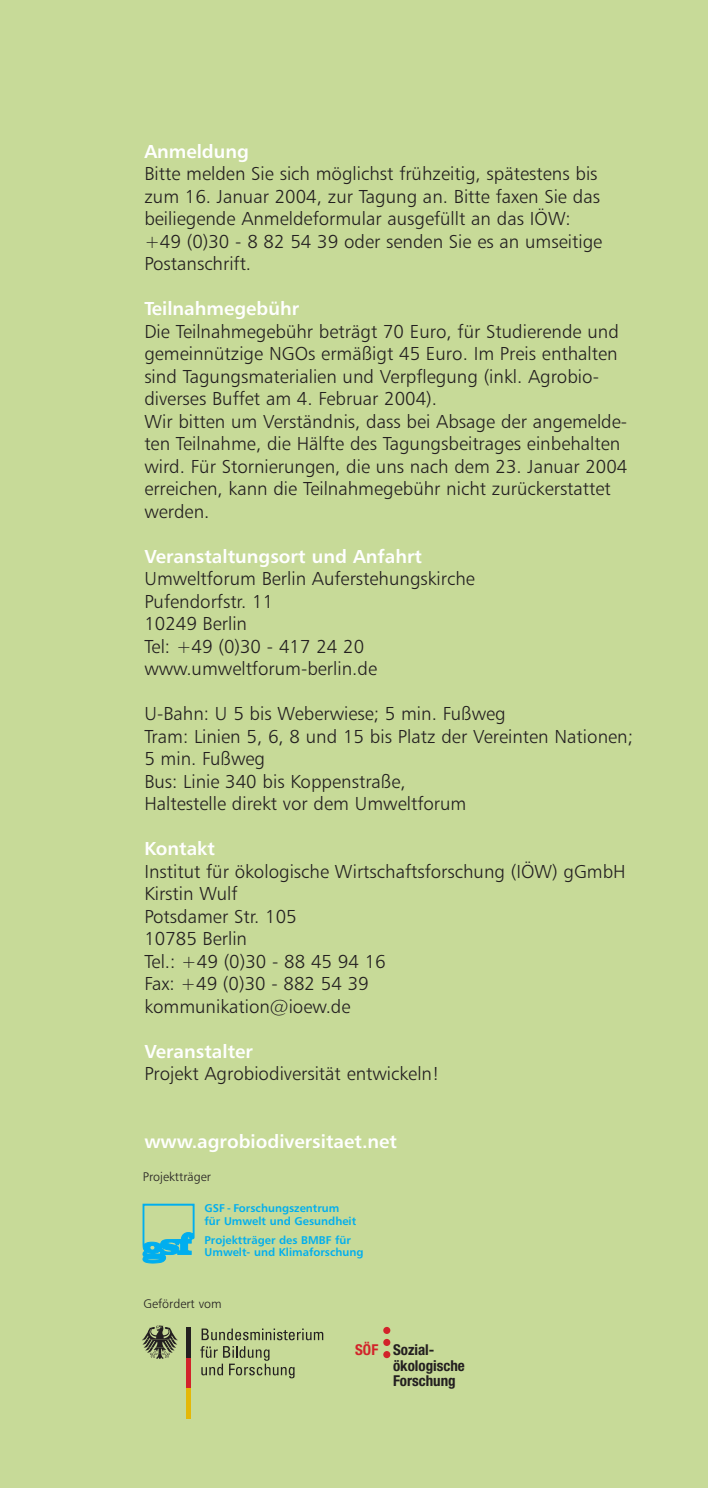
<style>
.page{position:relative;width:708px;height:1488px;background:#fff}
.page>*{position:absolute;margin:0;border:0;box-sizing:border-box;transform-origin:0 0}
.t1{font:18.75px/22.5px "Humanist 777 BT Light B";color:#231f20}
.t2{font:18.75px "Humanist 777 BT Bold B";color:#fff}
.t3{font:700 condensed 15px/15.8px "Helvetica Neue";color:#231f20}
.t4{font:700 condensed 15px "Helvetica Neue";color:#d2232a}
.t5{font:12.5px "Humanist 777 BT Light B";color:#231f20}
.t6{font:11.25px/12.5px "Humanist 777 BT Bold B";color:#00aeef}
</style>
<div class="page">
<div style="left:0;top:0;width:707px;height:1487px;background:#c7da98"></div>
<div style="left:383px;top:1326px;width:7px;height:8px;background:#d2232a;border-radius:50%"></div>
<div style="left:383px;top:1338px;width:7px;height:8px;background:#d2232a;border-radius:50%"></div>
<div style="left:383px;top:1351px;width:7px;height:7px;background:#d2232a;border-radius:50%"></div>
<svg style="left:142px;top:1325px;width:36px;height:34px"></svg>
<svg style="left:200px;top:1346px;width:94px;height:32px"></svg>
<svg style="left:201px;top:1328px;width:122px;height:12px"></svg>
<div style="left:186px;top:1327px;width:5px;height:30px;background:#231f20"></div>
<div style="left:186px;top:1357px;width:5px;height:31px;background:#d2232a"></div>
<div style="left:186px;top:1388px;width:5px;height:31px;background:#e4b807"></div>
<svg style="left:143px;top:1204px;width:51px;height:59px"></svg>
<p class="t2" style="left:144px;top:144px;width:106px">Anmeldung</p>
<p class="t1" style="left:144px;top:164px;width:459px">Bitte melden Sie sich möglichst frühzeitig, spätestens bis zum 16. Januar 2004, zur Tagung an. Bitte faxen Sie das beiliegende Anmeldeformular ausgefüllt an das IÖW: +49 (0)30 - 8 82 54 39 oder senden Sie es an umseitige Postanschrift.</p>
<p class="t2" style="left:144px;top:302px;width:156px">Teilnahmegebühr</p>
<p class="t1" style="left:144px;top:322px;width:484px">Die Teilnahmegebühr beträgt 70 Euro, für Studierende und gemeinnützige NGOs ermäßigt 45 Euro. Im Preis enthalten sind Tagungsmaterialien und Verpflegung (inkl. Agrobio&shy;diverses Buffet am 4. Februar 2004).<br>Wir bitten um Verständnis, dass bei Absage der angemelde&shy;ten Teilnahme, die Hälfte des Tagungsbeitrages einbehalten wird. Für Stornierungen, die uns nach dem 23. Januar 2004 erreichen, kann die Teilnahmegebühr nicht zurückerstattet werden.</p>
<p class="t2" style="left:144px;top:549px;width:279px">Veranstaltungsort und Anfahrt</p>
<p class="t1" style="left:144px;top:569px;width:332px">Umweltforum Berlin Auferstehungskirche<br>Pufendorfstr. 11<br>10249 Berlin<br>Tel: +49 (0)30 - 417 24 20 www.umweltforum-berlin.de</p>
<p class="t1" style="left:144px;top:704px;width:490px">U-Bahn: U 5 bis Weberwiese; 5 min. Fußweg<br>Tram: Linien 5, 6, 8 und 15 bis Platz der Vereinten Nationen; 5 min. Fußweg<br>Bus: Linie 340 bis Koppenstraße,<br>Haltestelle direkt vor dem Umweltforum</p>
<p class="t2" style="left:144px;top:842px;width:72px">Kontakt</p>
<p class="t1" style="left:144px;top:862px;width:483px">Institut für ökologische Wirtschaftsforschung (IÖW) gGmbH<br>Kirstin Wulf<br>Potsdamer Str. 105<br>10785 Berlin<br>Tel.: +49 (0)30 - 88 45 94 16<br>Fax: +49 (0)30 - 882 54 39<br>kommunikation@ioew.de</p>
<p class="t2" style="left:144px;top:1044px;width:110px">Veranstalter</p>
<p class="t1" style="left:144px;top:1064px;width:296px">Projekt Agrobiodiversität entwickeln!</p>
<p class="t2" style="left:144px;top:1134px;width:254px">www.agrobiodiversitaet.net</p>
<p class="t5" style="left:143px;top:1172px;width:70px">Projektträger</p>
<p class="t6" style="left:204px;top:1203px;width:153px">GSF - Forschungszentrum für Umwelt und Gesundheit</p>
<p class="t6" style="left:204px;top:1234px;width:161px">Projektträger des BMBF für<br>Umwelt- und Klimaforschung</p>
<p class="t5" style="left:143px;top:1298px;width:80px">Gefördert vom</p>
<p class="t4" style="left:355px;top:1344px;width:25px">SÖF</p>
<p class="t3" style="left:393px;top:1343px;width:73px">Sozial&shy;ökologische<br>Forschung</p>
</div>
